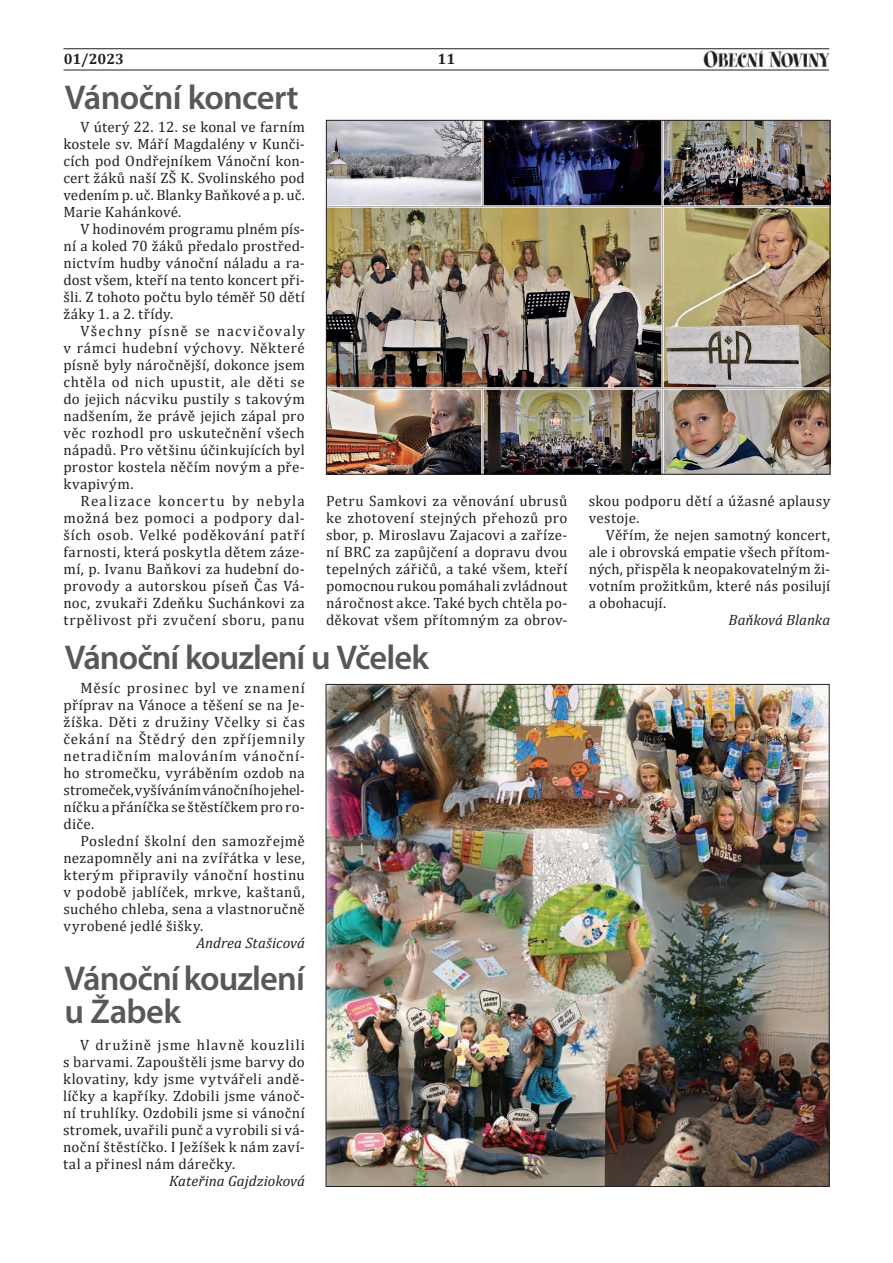
<style>
.page{position:relative;width:893px;height:1263px;background:#fff}
.page>*{position:absolute;margin:0;border:0;box-sizing:border-box;transform-origin:0 0}
.t1{font:600 34.5px/33px "Myriad Pro";letter-spacing:-.025em;color:#57585a}
.t2{font:15px/17px "Cambria";letter-spacing:.02em;color:#231f20;text-align:justify}
.t3{font:italic 15px "Cambria";color:#231f20}
.t4{font:700 15px "Cambria";letter-spacing:-.005em;color:#231f20}
</style>
<div class="page">
<hr style="left:64px;top:48px;width:765px;height:1px;background:#231f20">
<hr style="left:64px;top:70px;width:765px;height:1px;background:#231f20">
<img style="left:703px;top:50px;width:126px;height:18px">
<img style="left:328px;top:122px;width:500px;height:350px">
<img style="left:328px;top:686px;width:499px;height:499px">
<p class="t4" style="left:64px;top:49px;width:62px">01/2023</p>
<p class="t4" style="left:438px;top:49px;width:19px">11</p>
<h1 class="t1" style="left:65px;top:80px;width:235px">Vánoční koncert</h1>
<p class="t2" style="left:63px;top:118px;width:243px;text-indent:17px">V úterý 22. 12. se konal ve farním kostele sv. Máří Magdalény v Kunči&shy;cích pod Ondřejníkem Vánoční kon&shy;cert žáků naší ZŠ K. Svolinského pod vedením p. uč. Blanky Baňkové a p. uč.<br>Marie Kahánkové.</p>
<p class="t2" style="left:64px;top:220px;width:243px;text-indent:17px">V hodinovém programu plném pís&shy;ní a koled 70 žáků předalo prostřed&shy;nictvím hudby vánoční náladu a ra&shy;dost všem, kteří na tento koncert při&shy;šli. Z tohoto počtu bylo téměř 50 dětí žáky 1. a 2. třídy.</p>
<p class="t2" style="left:64px;top:322px;width:243px;text-indent:17px">Všechny písně se nacvičovaly v rámci hudební výchovy. Některé písně byly náročnější, dokonce jsem chtěla od nich upustit, ale děti se do jejich nácviku pustily s takovým nadšením, že právě jejich zápal pro věc rozhodl pro uskutečnění všech nápadů. Pro většinu účinkujících byl prostor kostela něčím novým a pře&shy;kvapivým.</p>
<p class="t2" style="left:64px;top:492px;width:243px;text-indent:17px">Realizace koncertu by nebyla možná bez pomoci a podpory dal&shy;ších osob. Velké poděkování patří farnosti, která poskytla dětem záze&shy;mí, p. Ivanu Baňkovi za hudební do&shy;provody a autorskou píseň Čas Vá&shy;noc, zvukaři Zdeňku Suchánkovi za trpělivost při zvučení sboru, panu</p>
<p class="t2" style="left:326px;top:492px;width:243px">Petru Samkovi za věnování ubrusů ke zhotovení stejných přehozů pro sbor, p. Miroslavu Zajacovi a zaříze&shy;ní BRC za zapůjčení a dopravu dvou tepelných zářičů, a také všem, kteří pomocnou rukou pomáhali zvládnout náročnost akce. Také bych chtěla po&shy;děkovat všem přítomným za obrov-</p>
<p class="t2" style="left:589px;top:492px;width:243px">skou podporu dětí a úžasné aplausy vestoje.</p>
<p class="t2" style="left:589px;top:526px;width:243px;text-indent:17px">Věřím, že nejen samotný koncert, ale i obrovská empatie všech přítom&shy;ných, přispěla k neopakovatelným ži&shy;votním prožitkům, které nás posilují a obohacují.</p>
<p class="t3" style="left:729px;top:609px;width:103px">Baňková Blanka</p>
<h1 class="t1" style="left:65px;top:640px;width:366px">Vánoční kouzlení u Včelek</h1>
<p class="t2" style="left:63px;top:680px;width:243px;text-indent:17px">Měsíc prosinec byl ve znamení příprav na Vánoce a těšení se na Je&shy;žíška. Děti z družiny Včelky si čas čekání na Štědrý den zpříjemnily netradičním malováním vánoční&shy;ho stromečku, vyráběním ozdob na stromeček, vyšíváním vánočního jehel&shy;níčku a přáníčka se štěstíčkem pro ro&shy;diče.</p>
<p class="t2" style="left:63px;top:833px;width:243px;text-indent:17px">Poslední školní den samozřejmě nezapomněly ani na zvířátka v lese, kterým připravily vánoční hostinu v podobě jablíček, mrkve, kaštanů, suchého chleba, sena a vlastnoručně vyrobené jedlé šišky.</p>
<p class="t3" style="left:196px;top:933px;width:110px">Andrea Stašicová</p>
<h1 class="t1" style="left:64px;top:961px;width:242px">Vánoční kouzlení u Žabek</h1>
<p class="t2" style="left:63px;top:1037px;width:243px;text-indent:17px">V družině jsme hlavně kouzlili s barvami. Zapouštěli jsme barvy do klovatiny, kdy jsme vytvářeli andě&shy;líčky a kapříky. Zdobili jsme vánoč&shy;ní truhlíky. Ozdobili jsme si vánoční stromek, uvařili punč a vyrobili si vá&shy;noční štěstíčko. I Ježíšek k nám zaví&shy;tal a přinesl nám dárečky.</p>
<p class="t3" style="left:169px;top:1171px;width:137px">Kateřina Gajdzioková</p>
</div>
